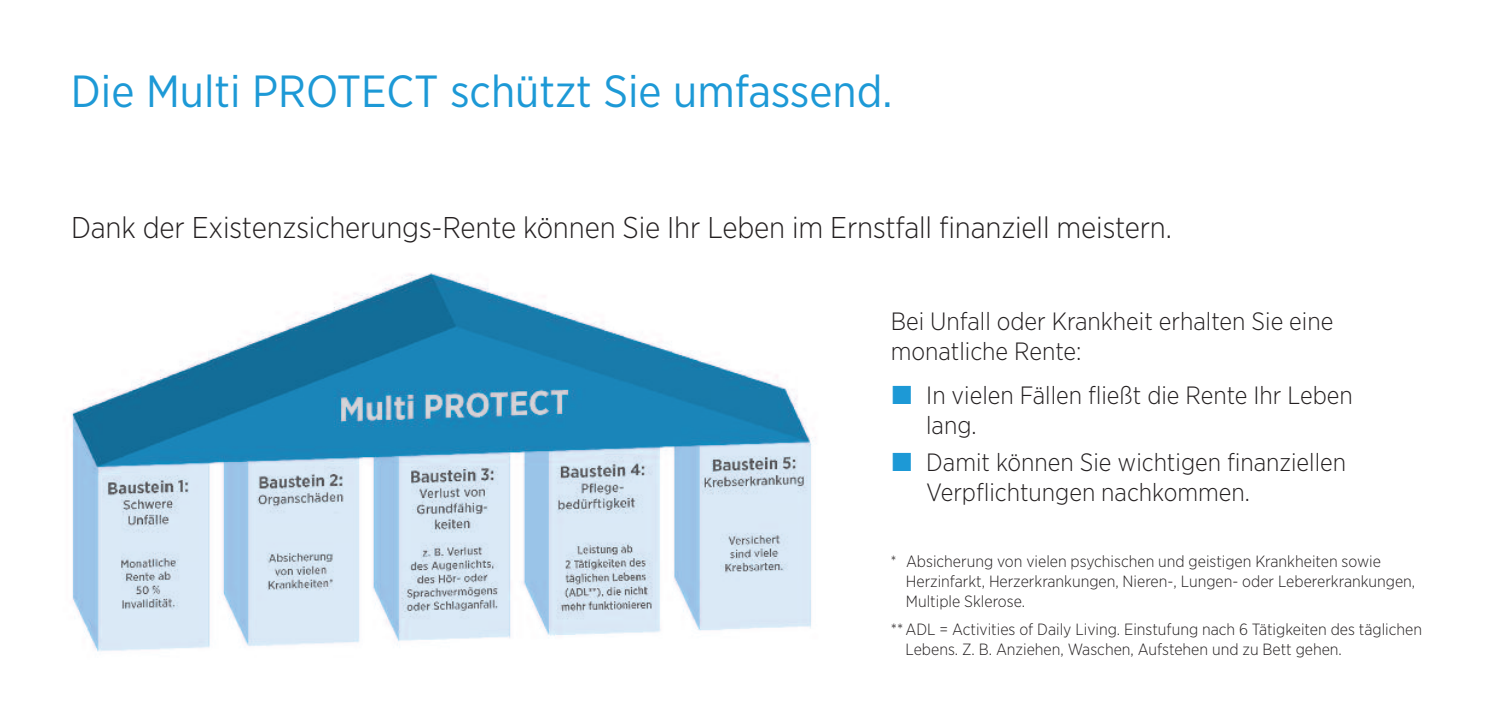
<style>
.page{position:relative;width:1489px;height:709px;background:#fff}
.page>*{position:absolute;margin:0;border:0;box-sizing:border-box;transform-origin:0 0}
.t1{font:45px "Gotham Narrow";color:#1d99d6}
.t2{font:300 30px "Gotham Narrow";letter-spacing:-.005em;color:#231f20}
.t3{font:300 25px/30px "Gotham Narrow";color:#231f20}
.t4{font:300 16.25px/20px "Gotham Narrow";color:#231f20;scale:.9 1}
.t5{font:300 16.25px/20px "Gotham Narrow";color:#231f20}
</style>
<div class="page">
<img style="left:71px;top:273px;width:745px;height:379px">
<h1 class="t1" style="left:71px;top:75px;width:823px">Die Multi PROTECT schützt Sie umfassend.</h1>
<p class="t2" style="left:71px;top:217px;width:1102px">Dank der Existenzsicherungs-Rente können Sie Ihr Leben im Ernstfall finanziell meistern.</p>
<p class="t3" style="left:890px;top:308px;width:444px">Bei Unfall oder Krankheit erhalten Sie eine monatliche Rente:</p>
<p class="t3" style="left:926px;top:382px;width:428px">In vielen Fällen fließt die Rente Ihr Leben lang.</p>
<p class="t3" style="left:926px;top:449px;width:421px">Damit können Sie wichtigen finanziellen<br>Verpflichtungen nachkommen.</p>
<p class="t4" style="left:905px;top:553px;width:567px;text-indent:-15px">* Absicherung von vielen psychischen und geistigen Krankheiten sowie<br>Herzinfarkt, Herzerkrankungen, Nieren-, Lungen- oder Lebererkrankungen,<br>Multiple Sklerose.</p>
<p class="t5" style="left:905px;top:620px;width:518px;text-indent:-15px">**ADL = Activities of Daily Living. Einstufung nach 6 Tätigkeiten des täglichen<br>Lebens. Z. B. Anziehen, Waschen, Aufstehen und zu Bett gehen.</p>
</div>
